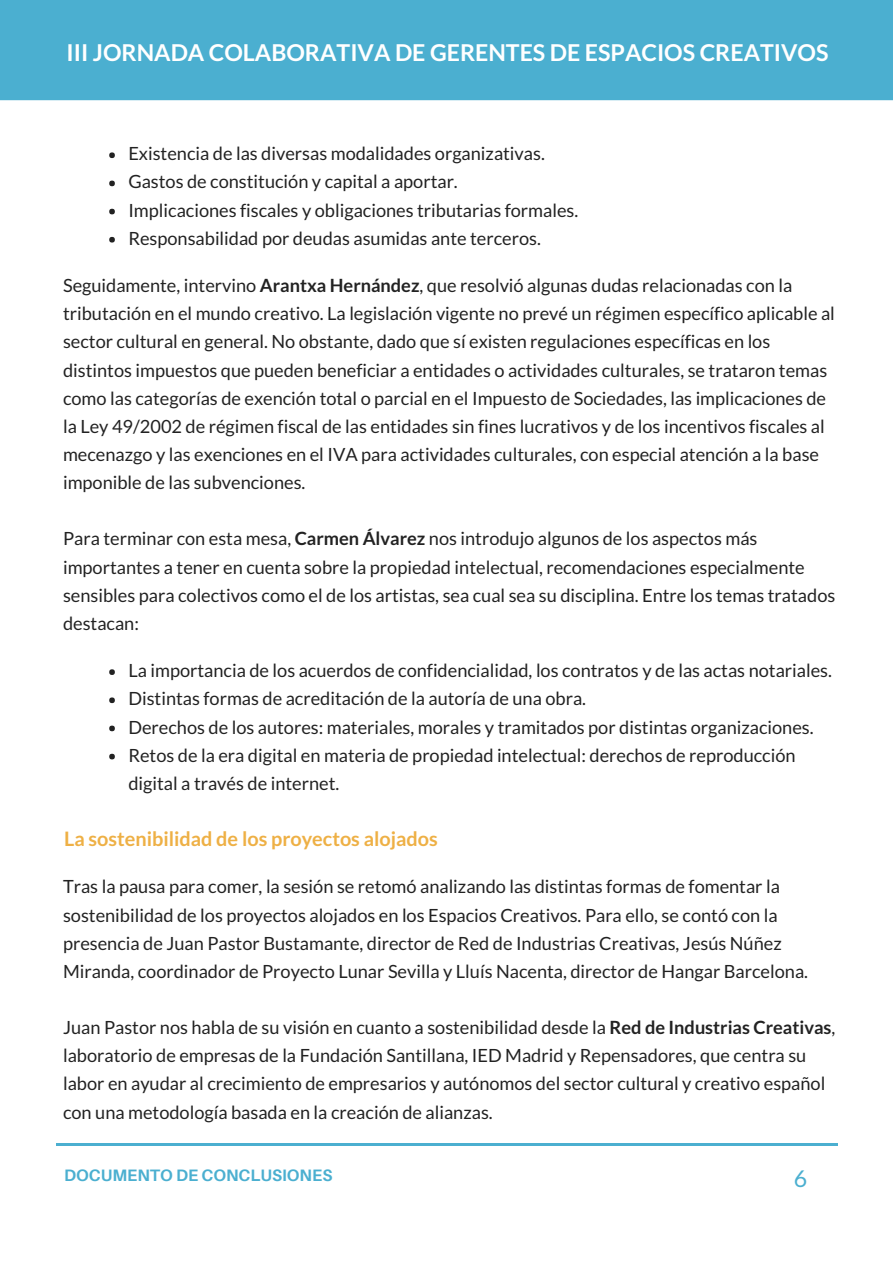
<style>
.page{position:relative;width:893px;height:1263px;background:#fff}
.page>*{position:absolute;margin:0;border:0;box-sizing:border-box;transform-origin:0 0}
.t1{font:700 23.25px "Lato";color:#fff}
.t2{font:23.25px "Lato";color:#4bafd0}
.t3{font:700 19.8px "Lato";color:#eeb045}
.t4{font:18.15px/28.2px "Lato";color:#222}
.t5{font:700 16.5px "Aileron";color:#4bafd0}
.s1{font-weight:700}
</style>
<div class="page">
<hr style="left:56px;top:1143px;width:782px;height:2px;background:#4bafd0">
<div style="left:0;top:0;width:893px;height:100px;background:#4bafd0"></div>
<svg style="left:109px;top:152px;width:6px;height:6px"></svg>
<svg style="left:109px;top:181px;width:6px;height:5px"></svg>
<svg style="left:109px;top:209px;width:6px;height:5px"></svg>
<svg style="left:109px;top:237px;width:6px;height:6px"></svg>
<svg style="left:109px;top:669px;width:6px;height:6px"></svg>
<svg style="left:109px;top:697px;width:6px;height:6px"></svg>
<svg style="left:109px;top:726px;width:6px;height:5px"></svg>
<svg style="left:109px;top:754px;width:6px;height:5px"></svg>
<p class="t1" style="left:67px;top:38px;width:763px">III JORNADA COLABORATIVA DE GERENTES DE ESPACIOS CREATIVOS</p>
<p class="t4" style="left:128px;top:139px;width:451px">Existencia de las diversas modalidades organizativas.<br>Gastos de constitución y capital a aportar.<br>Implicaciones fiscales y obligaciones tributarias formales.<br>Responsabilidad por deudas asumidas ante terceros.</p>
<p class="t4" style="left:63px;top:271px;width:773px">Seguidamente, intervino <span class="s1">Arantxa Hernández</span>, que resolvió algunas dudas relacionadas con la tributación en el mundo creativo. La legislación vigente no prevé un régimen específico aplicable al sector cultural en general. No obstante, dado que sí existen regulaciones específicas en los distintos impuestos que pueden beneficiar a entidades o actividades culturales, se trataron temas como las categorías de exención total o parcial en el Impuesto de Sociedades, las implicaciones de la Ley 49/2002 de régimen fiscal de las entidades sin fines lucrativos y de los incentivos fiscales al mecenazgo y las exenciones en el IVA para actividades culturales, con especial atención a la base imponible de las subvenciones.</p>
<p class="t4" style="left:63px;top:524px;width:774px">Para terminar con esta mesa, <span class="s1">Carmen Álvarez</span> nos introdujo algunos de los aspectos más importantes a tener en cuenta sobre la propiedad intelectual, recomendaciones especialmente sensibles para colectivos como el de los artistas, sea cual sea su disciplina. Entre los temas tratados destacan:</p>
<p class="t4" style="left:128px;top:656px;width:705px">La importancia de los acuerdos de confidencialidad, los contratos y de las actas notariales.<br>Distintas formas de acreditación de la autoría de una obra.<br>Derechos de los autores: materiales, morales y tramitados por distintas organizaciones.<br>Retos de la era digital en materia de propiedad intelectual: derechos de reproducción digital a través de internet.</p>
<p class="t3" style="left:64px;top:827px;width:375px">La sostenibilidad de los proyectos alojados</p>
<p class="t4" style="left:63px;top:872px;width:746px">Tras la pausa para comer, la sesión se retomó analizando las distintas formas de fomentar la sostenibilidad de los proyectos alojados en los Espacios Creativos. Para ello, se contó con la presencia de Juan Pastor Bustamante, director de Red de Industrias Creativas, Jesús Núñez Miranda, coordinador de Proyecto Lunar Sevilla y Lluís Nacenta, director de Hangar Barcelona.</p>
<p class="t4" style="left:63px;top:1013px;width:774px">Juan Pastor nos habla de su visión en cuanto a sostenibilidad desde la <span class="s1">Red de Industrias Creativas</span>, laboratorio de empresas de la Fundación Santillana, IED Madrid y Repensadores, que centra su labor en ayudar al crecimiento de empresarios y autónomos del sector cultural y creativo español con una metodología basada en la creación de alianzas.</p>
<p class="t5" style="left:64px;top:1165px;width:270px">DOCUMENTO DE CONCLUSIONES</p>
<p class="t2" style="left:794px;top:1164px;width:15px">6</p>
</div>
